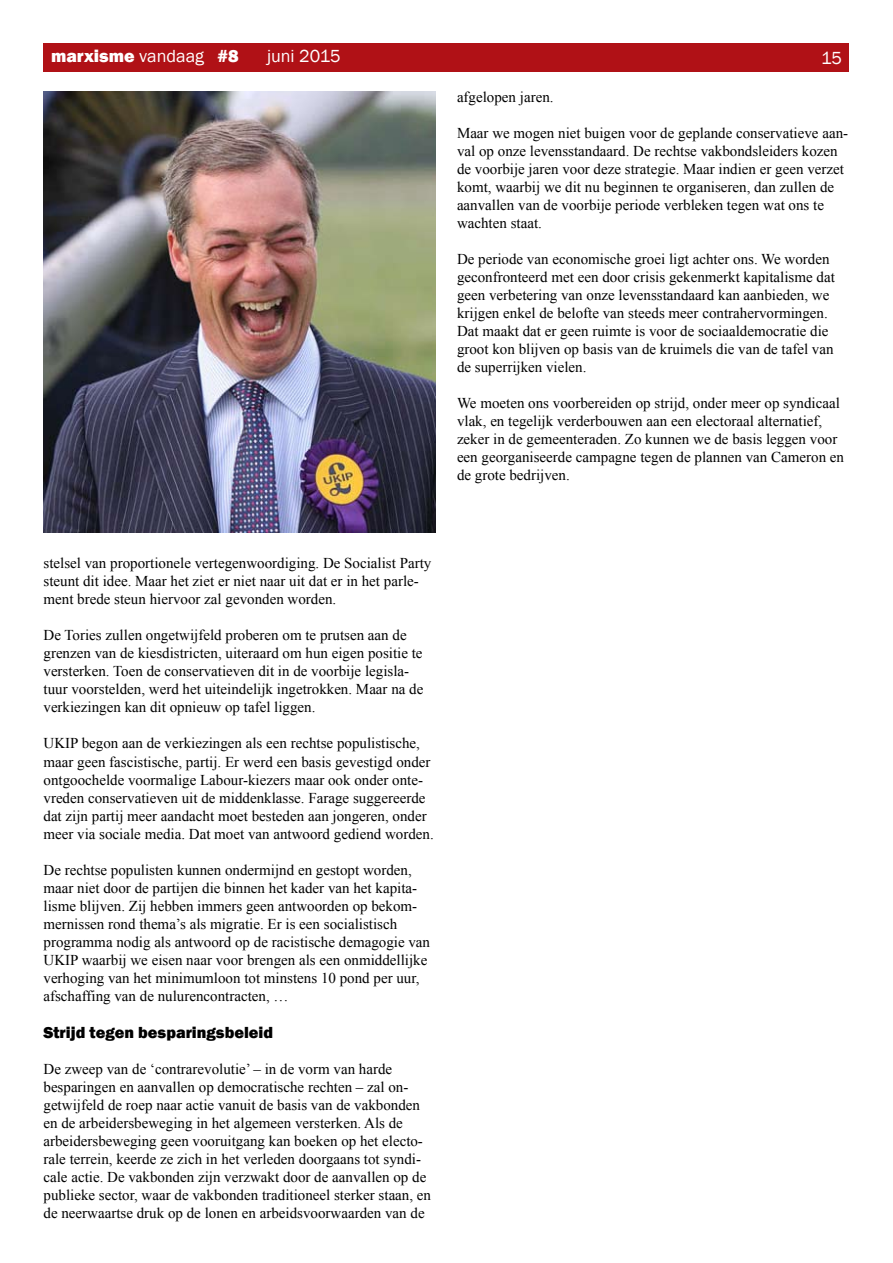
<style>
.page{position:relative;width:893px;height:1263px;background:#fff}
.page>*{position:absolute;margin:0;border:0;box-sizing:border-box;transform-origin:0 0}
.t1{font:800 18px "Franklin Gothic";color:#fff}
.t2{font:18px "Franklin Gothic";color:#fff}
.t3{font:800 16.5px "Franklin Gothic";color:#000}
.t4{font:15px/18px "Times New Roman";color:#000}
.s1{font-weight:400}
</style>
<div class="page">
<div style="left:44px;top:44px;width:805px;height:28px;background:#b01116"></div>
<img style="left:44px;top:92px;width:392px;height:440px">
<p class="t1" style="left:51px;top:44px;width:189px">marxisme <span class="s1">vandaag</span> #8</p>
<p class="t2" style="left:267px;top:45px;width:75px">juni 2015</p>
<p class="t2" style="left:821px;top:46px;width:22px">15</p>
<p class="t4" style="left:457px;top:88px;width:98px">afgelopen jaren.</p>
<p class="t4" style="left:457px;top:124px;width:393px">Maar we mogen niet buigen voor de geplande conservatieve aan&shy;val op onze levensstandaard. De rechtse vakbondsleiders kozen de voorbije jaren voor deze strategie. Maar indien er geen verzet komt, waarbij we dit nu beginnen te organiseren, dan zullen de aanvallen van de voorbije periode verbleken tegen wat ons te wachten staat.</p>
<p class="t4" style="left:457px;top:250px;width:379px">De periode van economische groei ligt achter ons. We worden geconfronteerd met een door crisis gekenmerkt kapitalisme dat geen verbetering van onze levensstandaard kan aanbieden, we krijgen enkel de belofte van steeds meer contrahervormingen.<br>Dat maakt dat er geen ruimte is voor de sociaaldemocratie die groot kon blijven op basis van de kruimels die van de tafel van de superrijken vielen.</p>
<p class="t4" style="left:457px;top:394px;width:389px">We moeten ons voorbereiden op strijd, onder meer op syndicaal vlak, en tegelijk verderbouwen aan een electoraal alternatief, zeker in de gemeenteraden. Zo kunnen we de basis leggen voor een georganiseerde campagne tegen de plannen van Cameron en de grote bedrijven.</p>
<p class="t4" style="left:44px;top:554px;width:389px">stelsel van proportionele vertegenwoordiging. De Socialist Party steunt dit idee. Maar het ziet er niet naar uit dat er in het parle&shy;ment brede steun hiervoor zal gevonden worden.</p>
<p class="t4" style="left:44px;top:626px;width:381px">De Tories zullen ongetwijfeld proberen om te prutsen aan de grenzen van de kiesdistricten, uiteraard om hun eigen positie te versterken. Toen de conservatieven dit in de voorbije legisla&shy;tuur voorstelden, werd het uiteindelijk ingetrokken. Maar na de verkiezingen kan dit opnieuw op tafel liggen.</p>
<p class="t4" style="left:44px;top:734px;width:392px">UKIP begon aan de verkiezingen als een rechtse populistische, maar geen fascistische, partij. Er werd een basis gevestigd onder ontgoochelde voormalige Labour-kiezers maar ook onder onte&shy;vreden conservatieven uit de middenklasse. Farage suggereerde dat zijn partij meer aandacht moet besteden aan jongeren, onder meer via sociale media. Dat moet van antwoord gediend worden.</p>
<p class="t4" style="left:44px;top:860px;width:388px">De rechtse populisten kunnen ondermijnd en gestopt worden, maar niet door de partijen die binnen het kader van het kapita&shy;lisme blijven. Zij hebben immers geen antwoorden op bekom&shy;mernissen rond thema’s als migratie. Er is een socialistisch programma nodig als antwoord op de racistische demagogie van UKIP waarbij we eisen naar voor brengen als een onmiddellijke verhoging van het minimumloon tot minstens 10 pond per uur, afschaffing van de nulurencontracten, …</p>
<p class="t3" style="left:44px;top:1022px;width:231px">Strijd tegen besparingsbeleid</p>
<p class="t4" style="left:44px;top:1060px;width:389px">De zweep van de ‘contrarevolutie’ – in de vorm van harde besparingen en aanvallen op democratische rechten – zal on&shy;getwijfeld de roep naar actie vanuit de basis van de vakbonden en de arbeidersbeweging in het algemeen versterken. Als de arbeidersbeweging geen vooruitgang kan boeken op het electo&shy;rale terrein, keerde ze zich in het verleden doorgaans tot syndi&shy;cale actie. De vakbonden zijn verzwakt door de aanvallen op de publieke sector, waar de vakbonden traditioneel sterker staan, en de neerwaartse druk op de lonen en arbeidsvoorwaarden van de</p>
</div>
